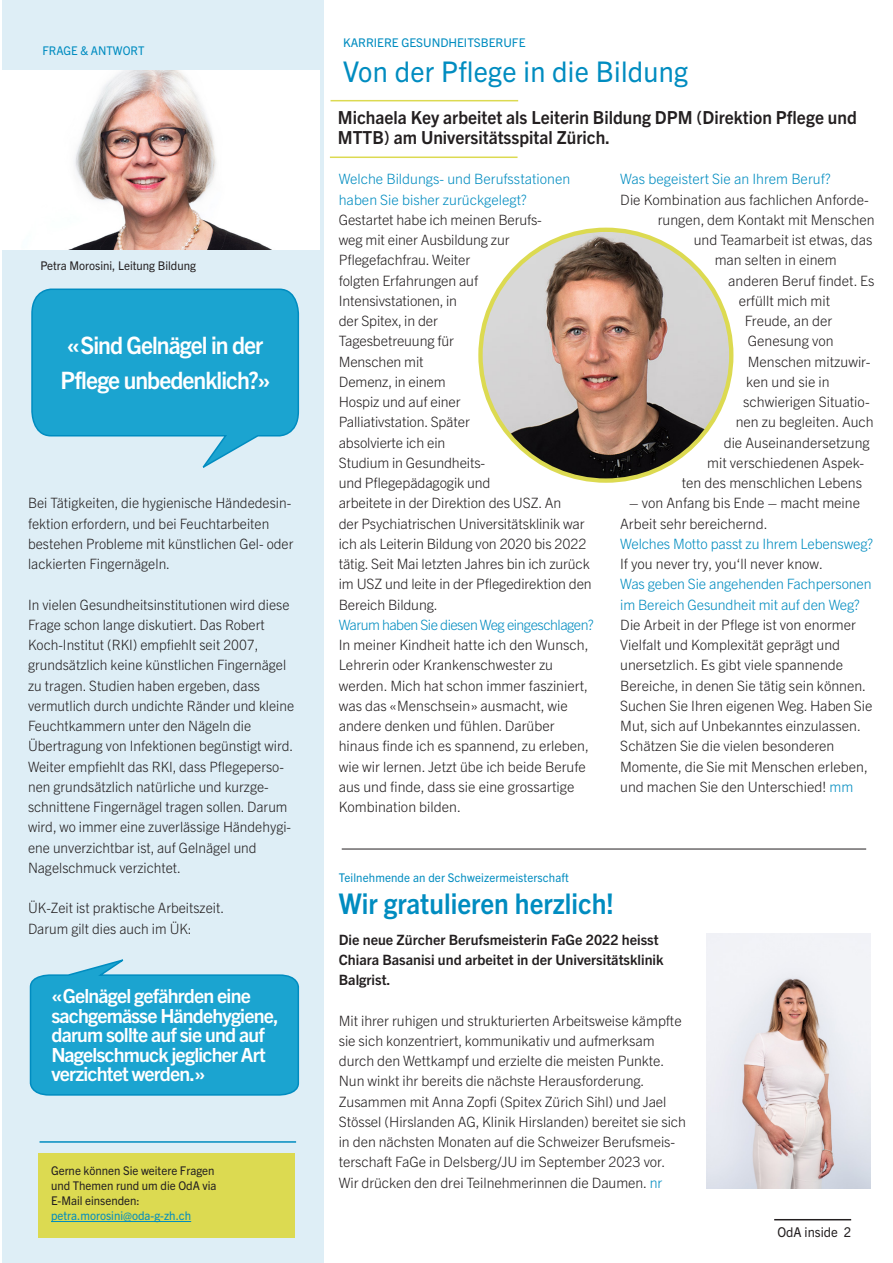
<style>
.page{position:relative;width:893px;height:1263px;background:#fff}
.page>*{position:absolute;margin:0;border:0;box-sizing:border-box;transform-origin:0 0}
.t1{font:28.5px "Trade Gothic Next LT Pro";letter-spacing:.01em;color:#008cc0;scale:.96 1}
.t2{font:700 28.5px "Trade Gothic Next LT Pro";color:#008cc0;scale:.93 1}
.t3{font:700 24px/34.5px "Trade Gothic Next LT Pro";letter-spacing:-.04em;color:#fff;scale:.96 1}
.t4{font:700 19.5px/19.5px "Trade Gothic Next LT Pro";letter-spacing:-.04em;color:#fff}
.t5{font:700 18px/20.2px "Trade Gothic Next LT Pro";color:#231f20;scale:.96 1}
.t6{font:300 14.25px/20.2px "Trade Gothic Next LT Pro";color:#231f20}
.t7{font:300 14.25px/20.2px "Trade Gothic Next LT Pro";letter-spacing:-.01em;color:#008cc0}
.t8{font:700 14.25px/20.2px "Trade Gothic Next LT Pro";color:#231f20}
.t9{font:300 14.25px "Trade Gothic Next LT Pro";letter-spacing:-.035em;color:#008cc0}
.t10{font:13.5px "Trade Gothic Next LT Pro";color:#231f20;scale:.96 1}
.t11{font:12px/15px "Trade Gothic Next LT Pro";color:#231f20;scale:.96 1}
.t12{font:12px "Trade Gothic Next LT Pro";color:#008cc0;scale:.96 1}
.t13{font:12px "Trade Gothic Next LT Pro";color:#008cc0}
.s1{color:#008cc0}
</style>
<div class="page">
<div style="left:2px;top:0;width:321px;height:1263px;background:#deeef6"></div>
<svg style="left:31px;top:288px;width:269px;height:180px"></svg>
<div style="left:38px;top:1153px;width:257px;height:84px;background:#dcda51"></div>
<hr style="left:51px;top:1221px;width:140px;height:1px;background:#008cc0">
<img style="left:481px;top:230px;width:250px;height:251px">
<hr style="left:342px;top:849px;width:524px;height:1px;background:#231f20">
<hr style="left:40px;top:1141px;width:256px;height:2px;background:#008cc0">
<hr style="left:331px;top:100px;width:187px;height:1px;background:#dcda51">
<hr style="left:330px;top:157px;width:188px;height:1px;background:#dcda51">
<hr style="left:774px;top:1219px;width:77px;height:1px;background:#231f20">
<svg style="left:29px;top:959px;width:271px;height:137px;background:#31abd3"></svg>
<img style="left:2px;top:71px;width:317px;height:178px">
<img style="left:707px;top:934px;width:163px;height:255px">
<p class="t12" style="left:43px;top:42px;width:108px">FRAGE &amp; ANTWORT</p>
<p class="t11" style="left:40px;top:258px;width:164px">Petra Morosini, Leitung Bildung</p>
<p class="t3" style="left:61px;top:327px;width:220px">«Sind Gelnägel in der<br>Pflege unbedenklich?»</p>
<p class="t6" style="left:28px;top:492px;width:267px">Bei Tätigkeiten, die hygienische Händedesin&shy;fektion erfordern, und bei Feuchtarbeiten bestehen Probleme mit künstlichen Gel- oder lackierten Fingernägeln.</p>
<p class="t6" style="left:28px;top:593px;width:268px">In vielen Gesundheitsinstitutionen wird diese Frage schon lange diskutiert. Das Robert Koch-Institut (RKI) empfiehlt seit 2007, grundsätzlich keine künstlichen Fingernägel zu tragen. Studien haben ergeben, dass vermutlich durch undichte Ränder und kleine Feuchtkammern unter den Nägeln die Übertragung von Infektionen begünstigt wird.<br>Weiter empfiehlt das RKI, dass Pflegeperso&shy;nen grundsätzlich natürliche und kurzge&shy;schnittene Fingernägel tragen sollen. Darum wird, wo immer eine zuverlässige Händehygi&shy;ene unverzichtbar ist, auf Gelnägel und Nagelschmuck verzichtet.</p>
<p class="t6" style="left:28px;top:897px;width:198px">ÜK-Zeit ist praktische Arbeitszeit.</p>
<p class="t6" style="left:28px;top:917px;width:165px">Darum gilt dies auch im ÜK:</p>
<p class="t4" style="left:51px;top:985px;width:229px">«Gelnägel gefährden eine sachgemässe Händehygiene, darum sollte auf sie und auf<br>Nagelschmuck jeglicher Art verzichtet werden.»</p>
<p class="t11" style="left:51px;top:1163px;width:174px">Gerne können Sie weitere Fragen und Themen rund um die OdA via<br>E-Mail einsenden:</p>
<p class="t12" style="left:51px;top:1207px;width:148px">petra.morosini@oda-g-zh.ch</p>
<p class="t13" style="left:343px;top:34px;width:184px">KARRIERE GESUNDHEITSBERUFE</p>
<p class="t1" style="left:343px;top:52px;width:361px">Von der Pflege in die Bildung</p>
<p class="t5" style="left:338px;top:106px;width:542px">Michaela Key arbeitet als Leiterin Bildung DPM (Direktion Pflege und<br>MTTB) am Universitätsspital Zürich.</p>
<p class="t7" style="left:339px;top:168px;width:233px">Welche Bildungs- und Berufsstationen haben Sie bisher zurückgelegt?</p>
<p class="t6" style="left:339px;top:209px;width:255px">Gestartet habe ich meinen Berufs-<br>weg mit einer Ausbildung zur<br>Pflegefachfrau. Weiter<br>folgten Erfahrungen auf<br>Intensivstationen, in<br>der Spitex, in der<br>Tagesbetreuung für<br>Menschen mit<br>Demenz, in einem<br>Hospiz und auf einer<br>Palliativstation. Später<br>absolvierte ich ein<br>Studium in Gesundheits-<br>und Pflegepädagogik und<br>arbeitete in der Direktion des USZ. An<br>der Psychiatrischen Universitätsklinik war ich als Leiterin Bildung von 2020 bis 2022 tätig. Seit Mai letzten Jahres bin ich zurück im USZ und leite in der Pflegedirektion den<br>Bereich Bildung.</p>
<p class="t9" style="left:339px;top:615px;width:257px">Warum haben Sie diesen Weg eingeschlagen?</p>
<p class="t6" style="left:339px;top:634px;width:252px">In meiner Kindheit hatte ich den Wunsch, Lehrerin oder Krankenschwester zu werden. Mich hat schon immer fasziniert, was das «Menschsein» ausmacht, wie andere denken und fühlen. Darüber hinaus finde ich es spannend, zu erleben, wie wir lernen. Jetzt übe ich beide Berufe aus und finde, dass sie eine grossartige Kombination bilden.</p>
<p class="t7" style="left:620px;top:168px;width:212px">Was begeistert Sie an Ihrem Beruf?</p>
<p class="t6" style="left:620px;top:188px;width:250px">Die Kombination aus fachlichen Anforde-</p>
<p class="t6" style="left:658px;top:209px;width:218px">rungen, dem Kontakt mit Menschen</p>
<p class="t6" style="left:694px;top:229px;width:180px">und Teamarbeit ist etwas, das</p>
<p class="t6" style="left:715px;top:249px;width:124px">man selten in einem</p>
<p class="t6" style="left:728px;top:269px;width:148px">anderen Beruf findet. Es</p>
<p class="t6" style="left:739px;top:290px;width:93px">erfüllt mich mit</p>
<p class="t6" style="left:745px;top:310px;width:89px">Freude, an der</p>
<p class="t6" style="left:748px;top:330px;width:87px">Genesung von</p>
<p class="t6" style="left:748px;top:350px;width:124px">Menschen mitzuwir-</p>
<p class="t6" style="left:746px;top:371px;width:85px">ken und sie in</p>
<p class="t6" style="left:743px;top:391px;width:128px">schwierigen Situatio-</p>
<p class="t6" style="left:736px;top:411px;width:140px">nen zu begleiten. Auch</p>
<p class="t6" style="left:724px;top:431px;width:148px">die Auseinandersetzung</p>
<p class="t6" style="left:707px;top:452px;width:159px">mit verschiedenen Aspek-</p>
<p class="t6" style="left:682px;top:472px;width:182px">ten des menschlichen Lebens</p>
<p class="t6" style="left:620px;top:492px;width:241px;text-indent:9px">– von Anfang bis Ende – macht meine<br>Arbeit sehr bereichernd.</p>
<p class="t7" style="left:620px;top:533px;width:255px">Welches Motto passt zu Ihrem Lebensweg?</p>
<p class="t6" style="left:620px;top:553px;width:204px">If you never try, you‘ll never know.</p>
<p class="t7" style="left:620px;top:573px;width:253px">Was geben Sie angehenden Fachpersonen im Bereich Gesundheit mit auf den Weg?</p>
<p class="t6" style="left:620px;top:614px;width:254px">Die Arbeit in der Pflege ist von enormer Vielfalt und Komplexität geprägt und unersetzlich. Es gibt viele spannende Bereiche, in denen Sie tätig sein können.<br>Suchen Sie Ihren eigenen Weg. Haben Sie Mut, sich auf Unbekanntes einzulassen.<br>Schätzen Sie die vielen besonderen Momente, die Sie mit Menschen erleben, und machen Sie den Unterschied! <span class="s1">mm</span></p>
<p class="t12" style="left:339px;top:869px;width:241px">Teilnehmende an der Schweizermeisterschaft</p>
<p class="t2" style="left:339px;top:883px;width:297px">Wir gratulieren herzlich!</p>
<p class="t8" style="left:339px;top:928px;width:326px">Die neue Zürcher Berufsmeisterin FaGe 2022 heisst<br>Chiara Basanisi und arbeitet in der Universitätsklinik<br>Balgrist.</p>
<p class="t6" style="left:339px;top:1009px;width:349px">Mit ihrer ruhigen und strukturierten Arbeitsweise kämpfte sie sich konzentriert, kommunikativ und aufmerksam durch den Wettkampf und erzielte die meisten Punkte.<br>Nun winkt ihr bereits die nächste Herausforderung.<br>Zusammen mit Anna Zopfi (Spitex Zürich Sihl) und Jael Stössel (Hirslanden AG, Klinik Hirslanden) bereitet sie sich in den nächsten Monaten auf die Schweizer Berufsmeis&shy;terschaft FaGe in Delsberg/JU im September 2023 vor.<br>Wir drücken den drei Teilnehmerinnen die Daumen. <span class="s1">nr</span></p>
<p class="t10" style="left:777px;top:1223px;width:78px">OdA inside 2</p>
</div>
